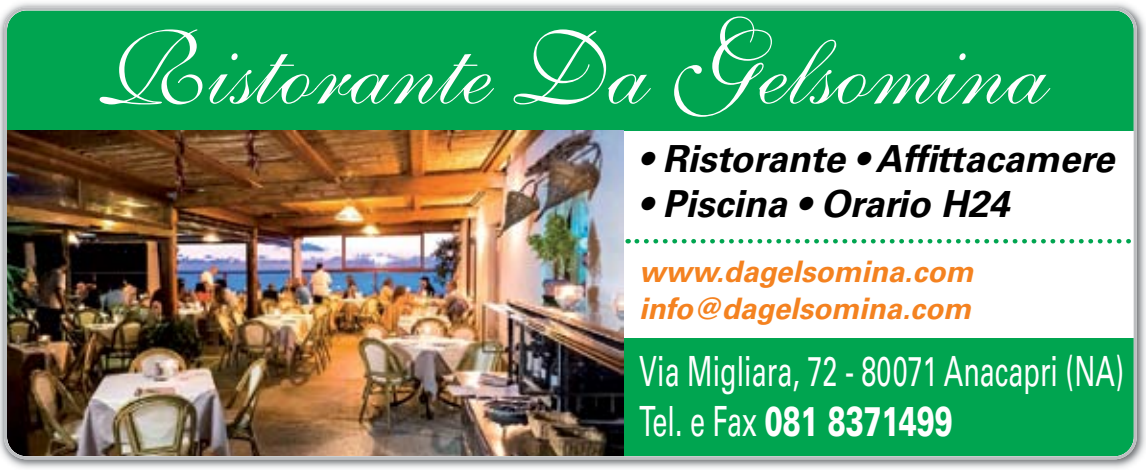
<style>
.page{position:relative;width:1146px;height:470px;background:#fff}
.page>*{position:absolute;margin:0;border:0;box-sizing:border-box;transform-origin:0 0}
.t1{font:106.4px "Shelley Std Volante";color:#fefefe}
.t2{font:41.6px/50px "Univers LT Std";color:#fefefe;scale:.65 1}
.t3{font:italic 700 37.2px "Univers LT Std";color:#000}
.t4{font:italic 700 29.6px/36.8px "Univers LT Std";color:#f48220}
.s1{font-weight:900}
</style>
<div class="page">
<img style="left:0;top:2px;width:1145px;height:467px">
<img style="left:4px;top:7px;width:1132px;height:452px">
<h1 class="t1" style="left:95px;top:7px;width:954px">Ristorante Da Gelsomina</h1>
<p class="t3" style="left:639px;top:137px;width:476px">• Ristorante • Affittacamere</p>
<p class="t3" style="left:639px;top:182px;width:371px">• Piscina • Orario H24</p>
<p class="t4" style="left:639px;top:254px;width:336px">www.dagelsomina.com info@dagelsomina.com</p>
<p class="t2" style="left:639px;top:346px;width:747px">Via Migliara, 72 - 80071 Anacapri (NA)<br>Tel. e Fax <span class="s1">081 8371499</span></p>
</div>
